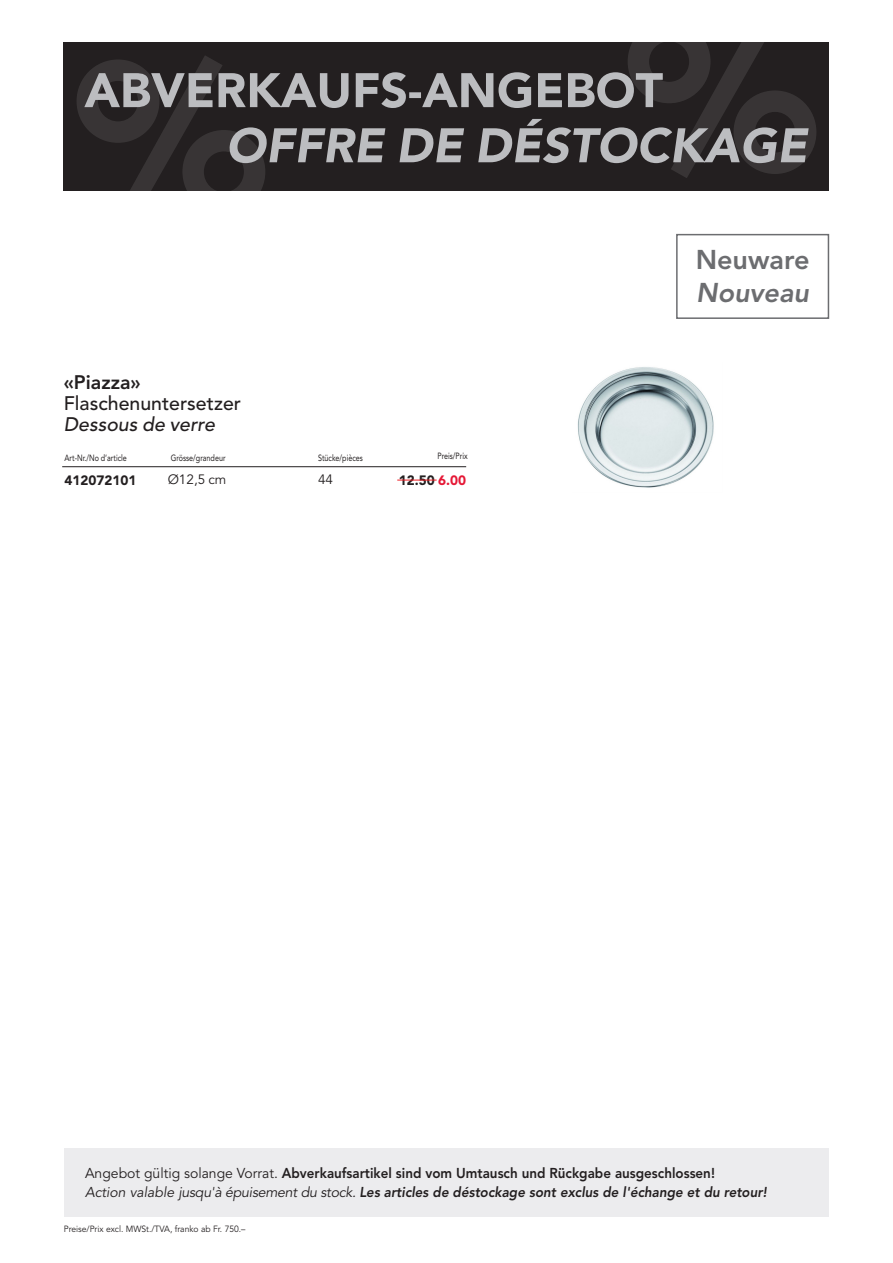
<style>
.page{position:relative;width:893px;height:1263px;background:#fff}
.page>*{position:absolute;margin:0;border:0;box-sizing:border-box;transform-origin:0 0}
.Abverkauf_Produktnam{font:800 27px "Avenir LT Std";color:#6c6d70}
.Abverkauf_Produktnam-2{font:italic 800 27px "Avenir LT Std";color:#6c6d70}
.Abverkauf_Produktnam-3{font:500 19.5px/21px "Avenir LT Std";color:#231f20}
.t1{font:800 14.25px/19.5px "Avenir LT Std";color:#231f20;scale:.94 1}
.Abverkauf_Produktbes{font:900 13.5px "Avenir LT Std";color:#231f20}
.Abverkauf_Produktbes-2{font:13.5px "Avenir LT Std";color:#231f20}
.Abverkauf_Tabellenko{font:9px "Avenir LT Std";color:#231f20;scale:.8 1}
.t2{font:9px "Avenir LT Std";color:#231f20;scale:.95 1}
.s1{font-weight:800}
.s2{font-style:italic}
.s3{color:#e51836}
.s4{font-weight:400}
.s5{font-weight:400;font-style:italic}
</style>
<div class="page">
<div style="left:64px;top:43px;width:765px;height:148px;background:#231f20"></div>
<svg style="left:77px;top:42px;width:739px;height:149px"></svg>
<div style="left:64px;top:1148px;width:765px;height:68px;background:#ececee"></div>
<div style="left:676px;top:234px;width:153px;height:85px;border:2px solid #6c6d70"></div>
<hr style="left:62px;top:466px;width:404px;height:1px;background:#231f20">
<hr style="left:397px;top:480px;width:40px;height:1px;background:#ee1d23">
<img style="left:577px;top:367px;width:137px;height:121px">
<p class="Abverkauf_Produktnam-3" style="left:64px;top:372px;width:179px"><span class="s1">«Piazza»<br></span>Flaschenuntersetzer<br><span class="s2">Dessous de verre</span></p>
<p class="Abverkauf_Tabellenko" style="left:65px;top:453px;width:79px">Art-Nr./No d’article</p>
<p class="Abverkauf_Tabellenko" style="left:171px;top:452px;width:70px">Grösse/grandeur</p>
<p class="Abverkauf_Tabellenko" style="left:318px;top:452px;width:58px">Stücke/pièces</p>
<p class="Abverkauf_Tabellenko" style="left:437px;top:451px;width:39px">Preis/Prix</p>
<p class="Abverkauf_Produktbes" style="left:65px;top:472px;width:73px">412072101</p>
<p class="Abverkauf_Produktbes-2" style="left:168px;top:471px;width:60px">Ø12,5 cm</p>
<p class="Abverkauf_Produktbes-2" style="left:318px;top:471px;width:17px">44</p>
<p class="Abverkauf_Produktbes" style="left:399px;top:472px;width:69px">12.50 <span class="s3">6.00</span></p>
<p class="Abverkauf_Produktnam" style="left:696px;top:243px;width:115px">Neuware</p>
<p class="Abverkauf_Produktnam-2" style="left:696px;top:276px;width:114px">Nouveau</p>
<p class="t1" style="left:85px;top:1163px;width:727px"><span class="s4">Angebot gültig solange Vorrat.</span> Abverkaufsartikel sind vom Umtausch und Rückgabe ausgeschlossen!<br><span class="s5">Action valable jusqu'à épuisement du stock.</span> <span class="s2">Les articles de déstockage sont exclus de l'échange et du retour!</span></p>
<p class="t2" style="left:64px;top:1223px;width:193px">Preise/Prix excl. MWSt./TVA, franko ab Fr. 750.–</p>
</div>
